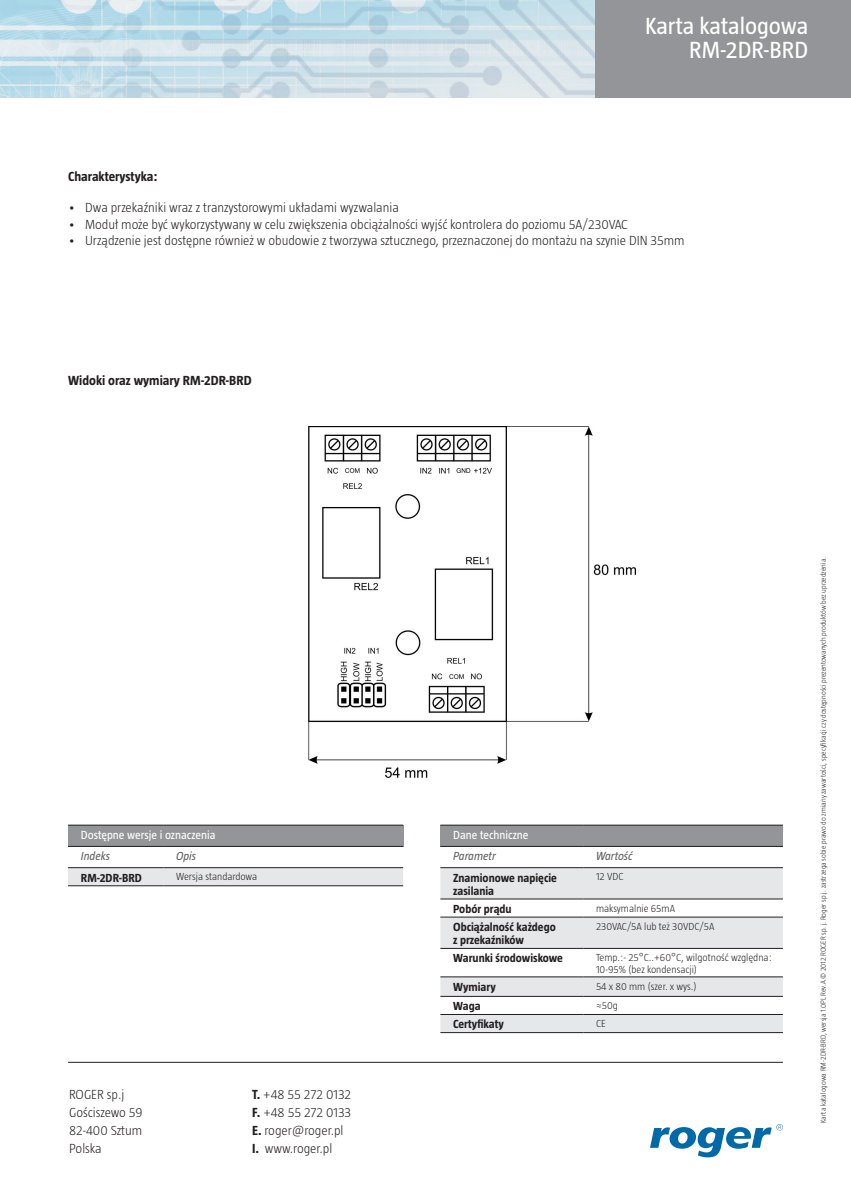
<style>
.page{position:relative;width:851px;height:1191px;background:#fff}
.page>*{position:absolute;margin:0;border:0;box-sizing:border-box;transform-origin:0 0}
.t1{font:24px/24px "Taz";color:#fff;text-align:right}
.t2{font:300 24px/24px "Taz";color:#fff;text-align:right}
.t3{font:300 13.5px/18px "Taz";color:#231f20}
.t4{font:700 13.5px "Taz";color:#231f20}
.t5{font:700 12px/13.2px "Taz";color:#231f20}
.t6{font:12px "Taz";color:#fff}
.t7{font:italic 12px "Taz";color:#636366}
.t8{font:300 10.5px/11.6px "Taz";color:#231f20}
.t9{font:300 7.5px "Taz";color:#231f20}
.s1{font-weight:700}
</style>
<div class="page">
<img style="left:0;top:0;width:595px;height:98px">
<div style="left:595px;top:0;width:255px;height:98px;background:#939598"></div>
<svg style="left:650px;top:1124px;width:132px;height:33px"></svg>
<div style="left:68px;top:825px;width:335px;height:21px;background:#939598"></div>
<div style="left:68px;top:868px;width:335px;height:17px;background:#e6e7e9"></div>
<hr style="left:68px;top:846px;width:95px;height:1px;background:#231f20">
<hr style="left:163px;top:846px;width:240px;height:1px;background:#231f20">
<hr style="left:68px;top:867px;width:95px;height:1px;background:#231f20">
<hr style="left:163px;top:867px;width:240px;height:1px;background:#231f20">
<hr style="left:68px;top:824px;width:95px;height:1px;background:#231f20">
<hr style="left:163px;top:824px;width:240px;height:1px;background:#231f20">
<hr style="left:68px;top:885px;width:95px;height:1px;background:#231f20">
<hr style="left:163px;top:885px;width:240px;height:1px;background:#231f20">
<div style="left:440px;top:825px;width:342px;height:21px;background:#939598"></div>
<svg style="left:440px;top:868px;width:342px;height:164px;fill:#e6e7e9"></svg>
<hr style="left:440px;top:824px;width:143px;height:1px;background:#231f20">
<hr style="left:583px;top:824px;width:199px;height:1px;background:#231f20">
<hr style="left:440px;top:846px;width:143px;height:1px;background:#231f20">
<hr style="left:583px;top:846px;width:199px;height:1px;background:#231f20">
<hr style="left:440px;top:867px;width:143px;height:1px;background:#231f20">
<hr style="left:583px;top:867px;width:199px;height:1px;background:#231f20">
<hr style="left:440px;top:898px;width:143px;height:1px;background:#231f20">
<hr style="left:583px;top:898px;width:199px;height:1px;background:#231f20">
<hr style="left:440px;top:917px;width:143px;height:1px;background:#231f20">
<hr style="left:440px;top:948px;width:143px;height:1px;background:#231f20">
<hr style="left:583px;top:917px;width:199px;height:1px;background:#231f20">
<hr style="left:583px;top:948px;width:199px;height:1px;background:#231f20">
<hr style="left:440px;top:976px;width:143px;height:1px;background:#231f20">
<hr style="left:440px;top:996px;width:143px;height:1px;background:#231f20">
<hr style="left:440px;top:1032px;width:143px;height:1px;background:#231f20">
<hr style="left:583px;top:976px;width:199px;height:1px;background:#231f20">
<hr style="left:583px;top:996px;width:199px;height:1px;background:#231f20">
<hr style="left:583px;top:1032px;width:199px;height:1px;background:#231f20">
<hr style="left:440px;top:1014px;width:143px;height:1px;background:#231f20">
<hr style="left:583px;top:1014px;width:199px;height:1px;background:#231f20">
<img style="left:308px;top:426px;width:327px;height:351px">
<hr style="left:68px;top:1062px;width:714px;height:1px;background:#231f20">
<h1 class="t1" style="left:645px;top:14px;width:165px">Karta katalogowa<br>RM-2DR-BRD</h1>
<h1 class="t2" style="left:686px;top:20px;width:136px">Kontrolery serii<br>PRxx1</h1>
<p class="t4" style="left:68px;top:169px;width:91px">Charakterystyka:</p>
<p class="t3" style="left:68px;top:199px;width:332px">• Dwa przekaźniki wraz z tranzystorowymi układami wyzwalania</p>
<p class="t3" style="left:68px;top:215px;width:561px">• Moduł może być wykorzystywany w celu zwiększenia obciążalności wyjść kontrolera do poziomu 5A/230VAC</p>
<p class="t3" style="left:68px;top:232px;width:618px">• Urządzenie jest dostępne również w obudowie z tworzywa sztucznego, przeznaczonej do montażu na szynie DIN 35mm</p>
<p class="t4" style="left:68px;top:373px;width:185px">Widoki oraz wymiary RM-2DR-BRD</p>
<p class="t6" style="left:81px;top:828px;width:136px">Dostępne wersje i oznaczenia</p>
<p class="t7" style="left:81px;top:849px;width:31px">Indeks</p>
<p class="t7" style="left:176px;top:849px;width:22px">Opis</p>
<p class="t5" style="left:81px;top:870px;width:63px">RM-2DR-BRD</p>
<p class="t8" style="left:176px;top:871px;width:83px">Wersja standardowa</p>
<p class="t3" style="left:69px;top:1085px;width:75px">ROGER sp.j<br>Gościszewo 59<br>82-400 Sztum<br>Polska</p>
<p class="t3" style="left:252px;top:1085px;width:101px"><span class="s1">T.</span> +48 55 272 0132<br><span class="s1">F.</span> +48 55 272 0133<br><span class="s1">E.</span> roger@roger.pl<br><span class="s1">I.</span> www.roger.pl</p>
<p class="t6" style="left:453px;top:828px;width:77px">Dane techniczne</p>
<p class="t7" style="left:453px;top:849px;width:44px">Parametr</p>
<p class="t7" style="left:596px;top:849px;width:38px">Wartość</p>
<p class="t5" style="left:453px;top:870px;width:105px">Znamionowe napięcie zasilania</p>
<p class="t8" style="left:596px;top:871px;width:29px">12 VDC</p>
<p class="t5" style="left:453px;top:902px;width:60px">Pobór prądu</p>
<p class="t8" style="left:596px;top:902px;width:80px">maksymalnie 65mA</p>
<p class="t5" style="left:453px;top:920px;width:104px">Obciążalność każdego z przekaźników</p>
<p class="t8" style="left:596px;top:920px;width:120px">230VAC/5A lub też 30VDC/5A</p>
<p class="t5" style="left:453px;top:951px;width:111px">Warunki środowiskowe</p>
<p class="t8" style="left:596px;top:951px;width:177px">Temp.:- 25°C..+60°C, wilgotność względna:<br>10-95% (bez kondensacji)</p>
<p class="t5" style="left:453px;top:980px;width:44px">Wymiary</p>
<p class="t8" style="left:596px;top:980px;width:102px">54 x 80 mm (szer. x wys.)</p>
<p class="t5" style="left:453px;top:999px;width:29px">Waga</p>
<p class="t8" style="left:596px;top:999px;width:23px">≈50g</p>
<p class="t5" style="left:453px;top:1017px;width:52px">Certyfikaty</p>
<p class="t8" style="left:596px;top:1017px;width:11px">CE</p>
<p class="t9" style="left:818px;top:1123px;width:567px;rotate:-90deg">Karta katalogowa RM-2DR-BRD, wersja 1.0PL Rev.A © 2012 ROGER sp. j. Roger sp.j. zastrzega sobie prawo do zmiany zawartości, specyfikacji czy dostępności prezentowanych produktów bez uprzedzenia.</p>
</div>
